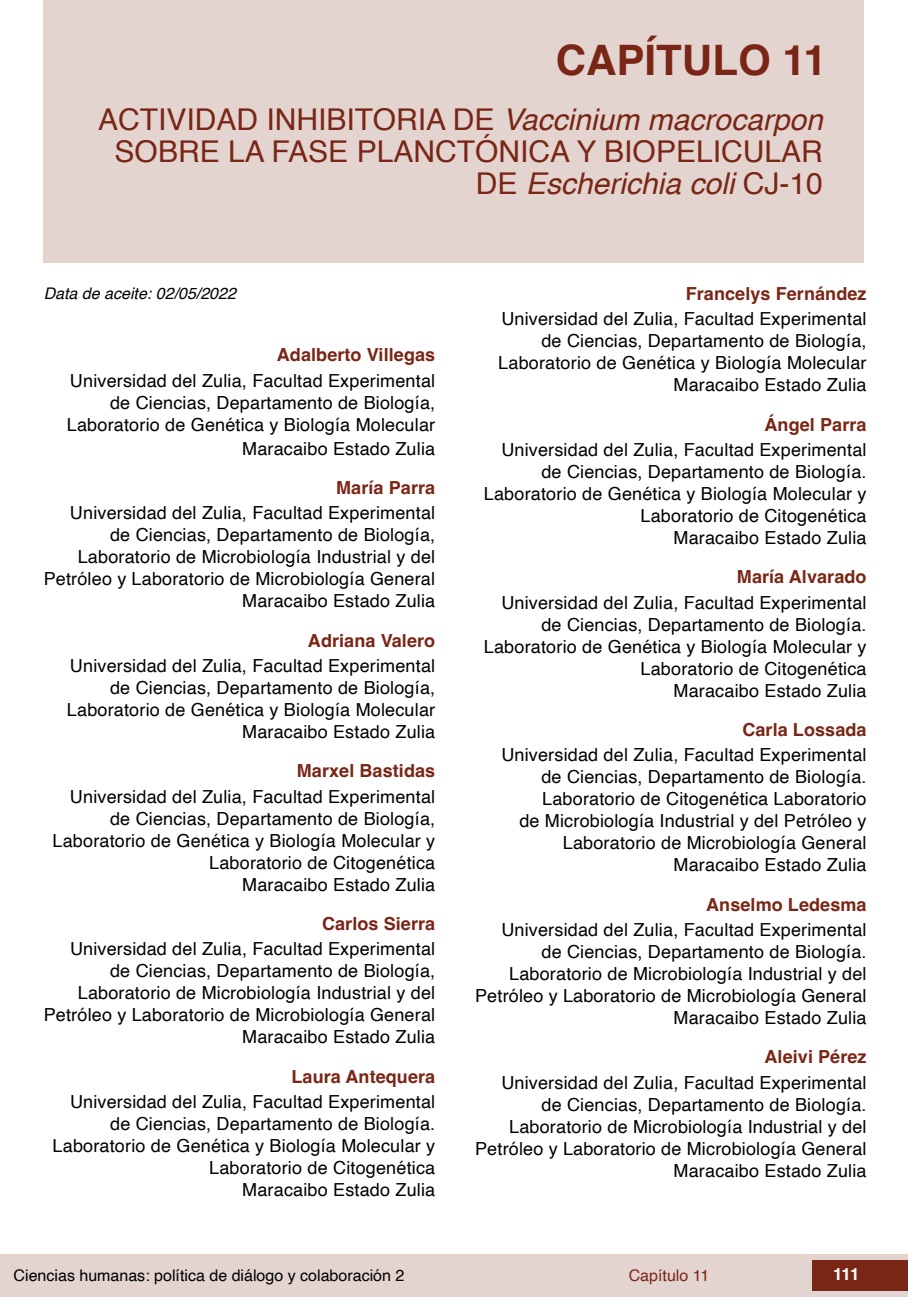
<style>
.page{position:relative;width:908px;height:1304px;background:#fff}
.page>*{position:absolute;margin:0;border:0;box-sizing:border-box;transform-origin:0 0}
.t1{font:700 42px "Helvetica";color:#7a2616}
.t2{font:30px/32px "Helvetica";color:#7a2616;text-align:right}
.t3{font:18px/22px "Helvetica";letter-spacing:.01em;color:#000;text-align:right}
.t4{font:700 18px "Helvetica";letter-spacing:.005em;color:#7a2616}
.t5{font:700 16.8px "Helvetica";color:#fff}
.t6{font:16px "Helvetica";color:#000}
.t7{font:italic 16px "Helvetica";color:#000}
.t8{font:16px "Helvetica";color:#7a2616}
.s1{font-style:italic}
</style>
<div class="page">
<div style="left:0;top:1254px;width:906px;height:43px;background:#e4d4d0"></div>
<div style="left:812px;top:1261px;width:95px;height:30px;background:#7a2616"></div>
<div style="left:44px;top:0;width:819px;height:263px;background:#e4d4d0"></div>
<h1 class="t1" style="left:555px;top:35px;width:272px">CAPÍTULO 11</h1>
<h2 class="t2" style="left:98px;top:104px;width:726px">ACTIVIDAD INHIBITORIA DE <span class="s1">Vaccinium macrocarpon<br></span>SOBRE LA FASE PLANCTÓNICA Y BIOPELICULAR<br>DE <span class="s1">Escherichia coli</span> CJ-10</h2>
<p class="t7" style="left:44px;top:280px;width:194px">Data de aceite: 02/05/2022</p>
<p class="t4" style="left:277px;top:344px;width:160px">Adalberto Villegas</p>
<p class="t3" style="left:67px;top:370px;width:369px">Universidad del Zulia, Facultad Experimental de Ciencias, Departamento de Biología,<br>Laboratorio de Genética y Biología Molecular</p>
<p class="t3" style="left:242px;top:438px;width:194px">Maracaibo Estado Zulia</p>
<p class="t4" style="left:336px;top:477px;width:100px">María Parra</p>
<p class="t3" style="left:44px;top:503px;width:393px">Universidad del Zulia, Facultad Experimental<br>de Ciencias, Departamento de Biología, Laboratorio de Microbiología Industrial y del Petróleo y Laboratorio de Microbiología General Maracaibo Estado Zulia</p>
<p class="t4" style="left:308px;top:629px;width:129px">Adriana Valero</p>
<p class="t3" style="left:67px;top:655px;width:369px">Universidad del Zulia, Facultad Experimental de Ciencias, Departamento de Biología, Laboratorio de Genética y Biología Molecular Maracaibo Estado Zulia</p>
<p class="t4" style="left:297px;top:760px;width:140px">Marxel Bastidas</p>
<p class="t3" style="left:53px;top:786px;width:384px">Universidad del Zulia, Facultad Experimental de Ciencias, Departamento de Biología, Laboratorio de Genética y Biología Molecular y Laboratorio de Citogenética<br>Maracaibo Estado Zulia</p>
<p class="t4" style="left:322px;top:913px;width:115px">Carlos Sierra</p>
<p class="t3" style="left:44px;top:939px;width:393px">Universidad del Zulia, Facultad Experimental<br>de Ciencias, Departamento de Biología, Laboratorio de Microbiología Industrial y del Petróleo y Laboratorio de Microbiología General Maracaibo Estado Zulia</p>
<p class="t4" style="left:291px;top:1065px;width:145px">Laura Antequera</p>
<p class="t3" style="left:53px;top:1091px;width:384px">Universidad del Zulia, Facultad Experimental de Ciencias, Departamento de Biología.<br>Laboratorio de Genética y Biología Molecular y Laboratorio de Citogenética<br>Maracaibo Estado Zulia</p>
<p class="t4" style="left:685px;top:283px;width:182px">Francelys Fernández</p>
<p class="t3" style="left:498px;top:309px;width:369px">Universidad del Zulia, Facultad Experimental de Ciencias, Departamento de Biología, Laboratorio de Genética y Biología Molecular Maracaibo Estado Zulia</p>
<p class="t4" style="left:764px;top:413px;width:103px">Ángel Parra</p>
<p class="t3" style="left:483px;top:439px;width:384px">Universidad del Zulia, Facultad Experimental de Ciencias, Departamento de Biología.<br>Laboratorio de Genética y Biología Molecular y Laboratorio de Citogenética<br>Maracaibo Estado Zulia</p>
<p class="t4" style="left:736px;top:566px;width:131px">María Alvarado</p>
<p class="t3" style="left:483px;top:592px;width:384px">Universidad del Zulia, Facultad Experimental de Ciencias, Departamento de Biología.<br>Laboratorio de Genética y Biología Molecular y Laboratorio de Citogenética<br>Maracaibo Estado Zulia</p>
<p class="t4" style="left:742px;top:719px;width:126px">Carla Lossada</p>
<p class="t3" style="left:501px;top:745px;width:366px">Universidad del Zulia, Facultad Experimental de Ciencias, Departamento de Biología.<br>Laboratorio de Citogenética Laboratorio<br>de Microbiología Industrial y del Petróleo y Laboratorio de Microbiología General Maracaibo Estado Zulia</p>
<p class="t4" style="left:705px;top:893px;width:162px">Anselmo Ledesma</p>
<p class="t3" style="left:475px;top:919px;width:393px">Universidad del Zulia, Facultad Experimental<br>de Ciencias, Departamento de Biología.<br>Laboratorio de Microbiología Industrial y del Petróleo y Laboratorio de Microbiología General Maracaibo Estado Zulia</p>
<p class="t4" style="left:764px;top:1046px;width:104px">Aleivi Pérez</p>
<p class="t3" style="left:475px;top:1072px;width:393px">Universidad del Zulia, Facultad Experimental<br>de Ciencias, Departamento de Biología.<br>Laboratorio de Microbiología Industrial y del Petróleo y Laboratorio de Microbiología General Maracaibo Estado Zulia</p>
<p class="t6" style="left:14px;top:1263px;width:392px">Ciencias humanas: política de diálogo y colaboración 2</p>
<p class="t8" style="left:628px;top:1263px;width:82px">Capítulo 11</p>
<p class="t5" style="left:832px;top:1264px;width:28px">111</p>
</div>
